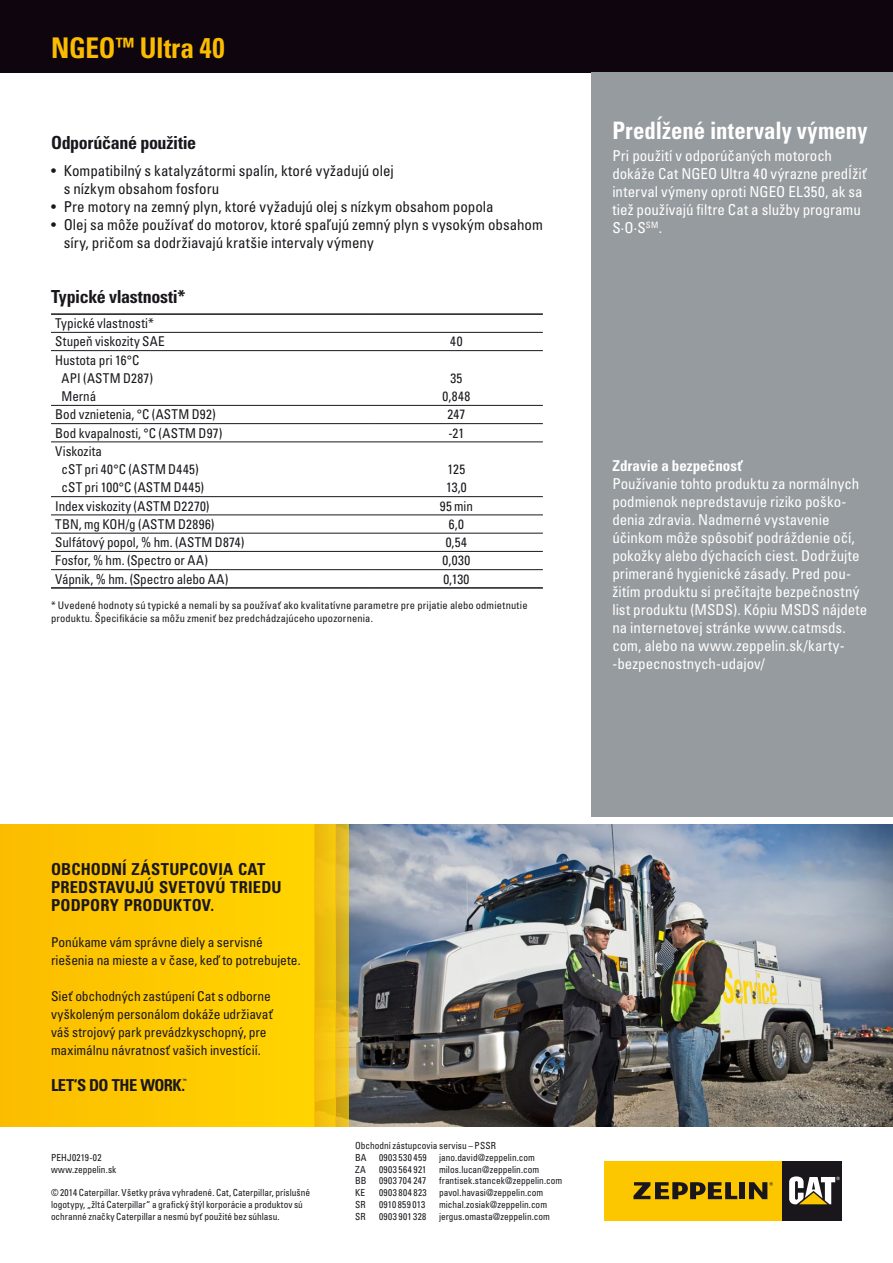
<style>
.page{position:relative;width:893px;height:1263px;background:#fff}
.page>*{position:absolute;margin:0;border:0;box-sizing:border-box;transform-origin:0 0}
.t1{font:700 condensed 28.5px "Univers";letter-spacing:-.005em;color:#fbbc00;scale:.96 1}
.t2{font:700 condensed 24px "Univers";letter-spacing:.005em;color:#fff;scale:.95 1}
.t3{font:700 condensed 18px "Univers";letter-spacing:-.02em;color:#1a171c}
.t4{font:700 condensed 16.5px/18px "Univers";letter-spacing:.01em;color:#1a171c}
.t5{font:700 condensed 16.5px "Univers";letter-spacing:-.035em;color:#1a171c}
.t6{font:condensed 15px/18px "Univers";color:#fff}
.t7{font:condensed 15px/18px "Univers";color:#1a171c}
.t8{font:700 condensed 15px "Univers";letter-spacing:.005em;color:#fff}
.t9{font:condensed 13.5px/18px "Univers";letter-spacing:-.005em;color:#1a171c}
.t10{font:condensed 13.5px "Univers";letter-spacing:.02em;color:#1a171c}
.t11{font:condensed 13.5px/18.3px "Univers";letter-spacing:.015em;color:#1a171c}
.t12{font:condensed 10.5px/13.5px "Univers";letter-spacing:.015em;color:#1a171c}
.t13{font:condensed 9.75px/11.9px "Univers";color:#1a171c;scale:.96 1}
.t14{font:condensed 9.75px "Univers";letter-spacing:.045em;color:#1a171c;scale:.96 1}
.t15{font:700 condensed 4.35px "Univers";color:#1a171c}
.s1{font-size:22.5px}
</style>
<div class="page">
<div style="left:0;top:0;width:893px;height:72px;background:#0e050e"></div>
<div style="left:604px;top:1161px;width:178px;height:59px;background:#fdc700"></div>
<div style="left:782px;top:1161px;width:60px;height:59px;background:#1a171c"></div>
<svg style="left:789px;top:1176px;width:51px;height:28px"></svg>
<svg style="left:749px;top:1182px;width:24px;height:17px"></svg>
<svg style="left:633px;top:1182px;width:104px;height:17px"></svg>
<div style="left:739px;top:1182px;width:6px;height:17px;background:#1a171c"></div>
<img style="left:349px;top:825px;width:544px;height:302px">
<div style="left:0;top:825px;width:315px;height:302px;background:#fec900"></div>
<div style="left:315px;top:825px;width:21px;height:302px;background:#f1c10d"></div>
<svg style="left:336px;top:825px;width:13px;height:302px;background:#deb724"></svg>
<div style="left:591px;top:72px;width:302px;height:744px;background:#969b9f"></div>
<hr style="left:51px;top:332px;width:319px;height:1px;background:#1a171c">
<hr style="left:370px;top:332px;width:173px;height:1px;background:#1a171c">
<hr style="left:51px;top:350px;width:319px;height:1px;background:#1a171c">
<hr style="left:370px;top:350px;width:173px;height:1px;background:#1a171c">
<hr style="left:51px;top:405px;width:319px;height:1px;background:#1a171c">
<hr style="left:370px;top:405px;width:173px;height:1px;background:#1a171c">
<hr style="left:51px;top:423px;width:319px;height:1px;background:#1a171c">
<hr style="left:370px;top:423px;width:173px;height:1px;background:#1a171c">
<hr style="left:51px;top:442px;width:319px;height:1px;background:#1a171c">
<hr style="left:370px;top:442px;width:173px;height:1px;background:#1a171c">
<hr style="left:51px;top:496px;width:319px;height:1px;background:#1a171c">
<hr style="left:370px;top:496px;width:173px;height:1px;background:#1a171c">
<hr style="left:51px;top:515px;width:319px;height:1px;background:#1a171c">
<hr style="left:370px;top:515px;width:173px;height:1px;background:#1a171c">
<hr style="left:51px;top:533px;width:319px;height:1px;background:#1a171c">
<hr style="left:370px;top:533px;width:173px;height:1px;background:#1a171c">
<hr style="left:51px;top:551px;width:319px;height:1px;background:#1a171c">
<hr style="left:370px;top:551px;width:173px;height:1px;background:#1a171c">
<hr style="left:51px;top:569px;width:319px;height:1px;background:#1a171c">
<hr style="left:370px;top:569px;width:173px;height:1px;background:#1a171c">
<hr style="left:51px;top:313px;width:319px;height:2px;background:#1a171c">
<hr style="left:370px;top:313px;width:173px;height:2px;background:#1a171c">
<hr style="left:51px;top:587px;width:319px;height:2px;background:#1a171c">
<hr style="left:370px;top:587px;width:173px;height:2px;background:#1a171c">
<h1 class="t1" style="left:51px;top:30px;width:182px">NGEO<span class="s1">™</span> Ultra 40</h1>
<p class="t3" style="left:51px;top:132px;width:147px">Odporúčané použitie</p>
<p class="t7" style="left:64px;top:161px;width:332px;text-indent:-13px">• Kompatibilný s katalyzátormi spalín, ktoré vyžadujú olej s nízkym obsahom fosforu</p>
<p class="t7" style="left:51px;top:197px;width:444px">• Pre motory na zemný plyn, ktoré vyžadujú olej s nízkym obsahom popola</p>
<p class="t7" style="left:64px;top:215px;width:481px;text-indent:-13px">• Olej sa môže používať do motorov, ktoré spaľujú zemný plyn s vysokým obsahom síry, pričom sa dodržiavajú kratšie intervaly výmeny</p>
<p class="t3" style="left:51px;top:286px;width:136px">Typické vlastnosti*</p>
<p class="t9" style="left:55px;top:314px;width:111px">Typické vlastnosti*<br>Stupeň viskozity SAE</p>
<p class="t9" style="left:62px;top:350px;width:93px;text-indent:-6px">Hustota pri 16°C<br>API (ASTM D287)</p>
<p class="t9" style="left:450px;top:332px;width:14px">40</p>
<p class="t9" style="left:450px;top:369px;width:14px">35</p>
<p class="t9" style="left:62px;top:387px;width:36px">Merná</p>
<p class="t9" style="left:442px;top:387px;width:29px">0,848</p>
<p class="t9" style="left:55px;top:405px;width:162px">Bod vznietenia, °C (ASTM D92)</p>
<p class="t9" style="left:448px;top:405px;width:19px">247</p>
<p class="t9" style="left:55px;top:424px;width:169px">Bod kvapalnosti, °C (ASTM D97)</p>
<p class="t9" style="left:448px;top:424px;width:17px">-21</p>
<p class="t11" style="left:62px;top:442px;width:139px;text-indent:-6px">Viskozita<br>cST pri 40°C (ASTM D445)</p>
<p class="t9" style="left:448px;top:460px;width:19px">125</p>
<p class="t10" style="left:62px;top:479px;width:144px">cST pri 100°C (ASTM D445)</p>
<p class="t9" style="left:446px;top:478px;width:22px">13,0</p>
<p class="t9" style="left:55px;top:497px;width:156px">Index viskozity (ASTM D2270)</p>
<p class="t9" style="left:440px;top:497px;width:35px">95 min</p>
<p class="t10" style="left:55px;top:515px;width:161px">TBN, mg KOH/g (ASTM D2896)</p>
<p class="t9" style="left:449px;top:515px;width:17px">6,0</p>
<p class="t9" style="left:55px;top:533px;width:191px">Sulfátový popol, % hm. (ASTM D874)</p>
<p class="t9" style="left:446px;top:533px;width:23px">0,54</p>
<p class="t9" style="left:55px;top:551px;width:154px">Fosfor, % hm. (Spectro or AA)</p>
<p class="t9" style="left:443px;top:551px;width:29px">0,030</p>
<p class="t9" style="left:55px;top:570px;width:175px">Vápnik, % hm. (Spectro alebo AA)</p>
<p class="t9" style="left:443px;top:570px;width:28px">0,130</p>
<p class="t12" style="left:51px;top:598px;width:478px">* Uvedené hodnoty sú typické a nemali by sa používať ako kvalitatívne parametre pre prijatie alebo odmietnutie produktu. Špecifikácie sa môžu zmeniť bez predchádzajúceho upozornenia.</p>
<h2 class="t2" style="left:612px;top:116px;width:270px">Predĺžené intervaly výmeny</h2>
<p class="t6" style="left:612px;top:147px;width:256px">Pri použití v odporúčaných motoroch dokáže Cat NGEO Ultra 40 výrazne predĺžiť interval výmeny oproti NGEO EL350, ak sa tiež používajú filtre Cat a služby programu S·O·S<sup>SM</sup>.</p>
<p class="t8" style="left:612px;top:457px;width:132px">Zdravie a bezpečnosť</p>
<p class="t6" style="left:612px;top:475px;width:257px">Používanie tohto produktu za normálnych podmienok nepredstavuje riziko poško&shy;denia zdravia. Nadmerné vystavenie účinkom môže spôsobiť podráždenie očí, pokožky alebo dýchacích ciest. Dodržujte primerané hygienické zásady. Pred pou&shy;žitím produktu si prečítajte bezpečnostný list produktu (MSDS). Kópiu MSDS nájdete na internetovej stránke www.catmsds. com, alebo na www.zeppelin.sk/karty--bezpecnostnych-udajov/</p>
<p class="t4" style="left:51px;top:860px;width:232px">OBCHODNÍ ZÁSTUPCOVIA CAT<br>PREDSTAVUJÚ SVETOVÚ TRIEDU<br>PODPORY PRODUKTOV.</p>
<p class="t9" style="left:51px;top:933px;width:251px">Ponúkame vám správne diely a servisné riešenia na mieste a v čase, keď to potrebujete.</p>
<p class="t9" style="left:51px;top:987px;width:224px">Sieť obchodných zastúpení Cat s odborne vyškoleným personálom dokáže udržiavať váš strojový park prevádzkyschopný, pre maximálnu návratnosť vašich investícií.</p>
<p class="t5" style="left:51px;top:1075px;width:135px">LET‘S DO THE WORK.</p>
<p class="t15" style="left:183px;top:1078px;width:5px">™</p>
<p class="t13" style="left:51px;top:1151px;width:70px">PEHJ0219-02 www.zeppelin.sk</p>
<p class="t13" style="left:51px;top:1187px;width:271px">© 2014 Caterpillar. Všetky práva vyhradené. Cat, Caterpillar, príslušné logotypy, „žltá Caterpillar“ a grafický štýl korporácie a produktov sú ochranné značky Caterpillar a nesmú byť použité bez súhlasu.</p>
<p class="t13" style="left:355px;top:1139px;width:148px">Obchodní zástupcovia servisu – PSSR<br>BA</p>
<p class="t14" style="left:379px;top:1151px;width:51px">0903 530 459</p>
<p class="t13" style="left:439px;top:1151px;width:101px">jano.david@zeppelin.com</p>
<p class="t13" style="left:355px;top:1163px;width:13px">ZA</p>
<p class="t14" style="left:379px;top:1163px;width:51px">0903 564 921</p>
<p class="t13" style="left:439px;top:1163px;width:106px">milos.lucan@zeppelin.com</p>
<p class="t13" style="left:355px;top:1175px;width:13px">BB</p>
<p class="t14" style="left:379px;top:1175px;width:51px">0903 704 247</p>
<p class="t13" style="left:439px;top:1175px;width:130px">frantisek.stancek@zeppelin.com</p>
<p class="t13" style="left:355px;top:1187px;width:12px">KE</p>
<p class="t14" style="left:379px;top:1187px;width:51px">0903 804 823</p>
<p class="t13" style="left:439px;top:1187px;width:110px">pavol.havasi@zeppelin.com</p>
<p class="t13" style="left:355px;top:1198px;width:12px">SR</p>
<p class="t13" style="left:379px;top:1198px;width:49px">0910 859 013</p>
<p class="t13" style="left:439px;top:1198px;width:114px">michal.zosiak@zeppelin.com</p>
<p class="t13" style="left:355px;top:1210px;width:12px">SR</p>
<p class="t14" style="left:379px;top:1210px;width:51px">0903 901 328</p>
<p class="t13" style="left:439px;top:1210px;width:117px">jergus.omasta@zeppelin.com</p>
</div>
